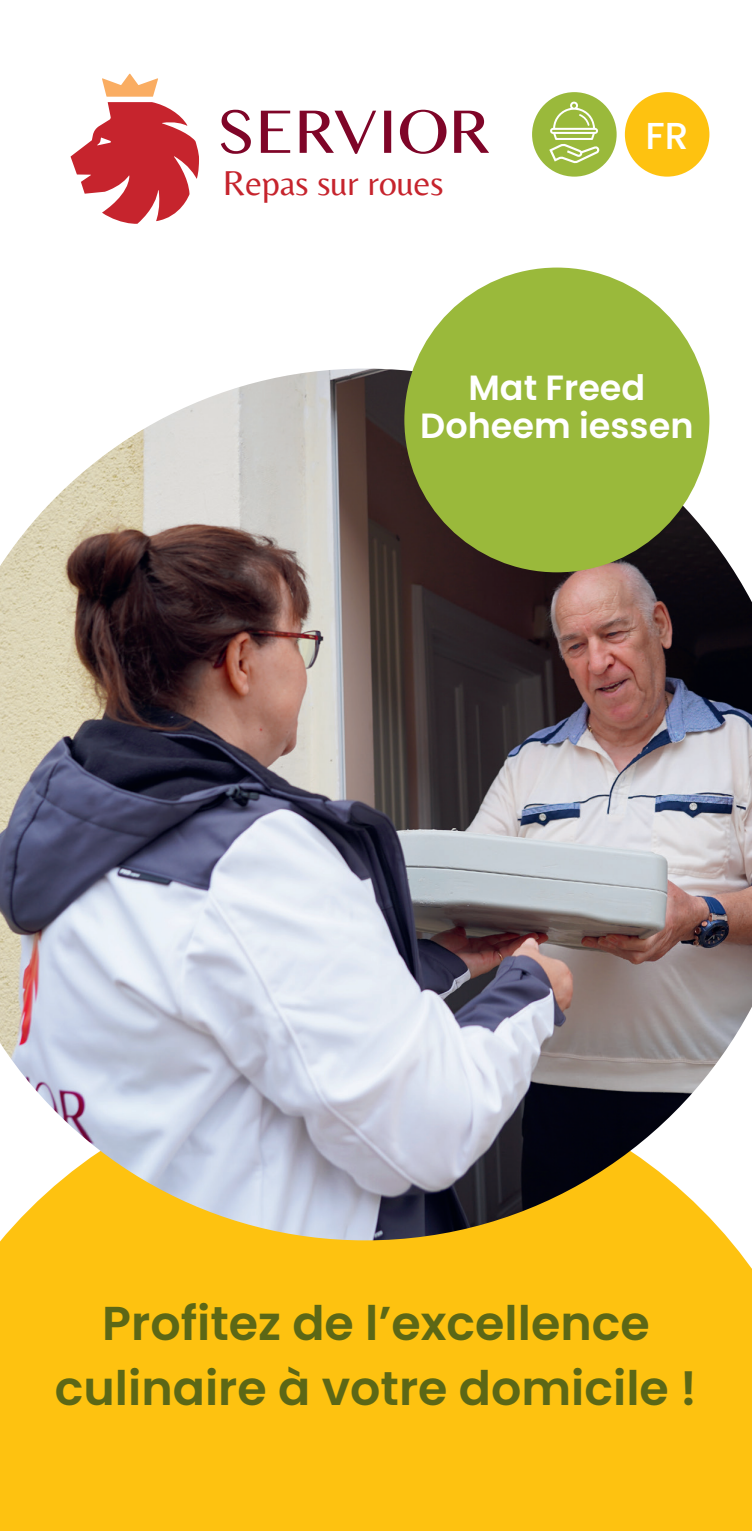
<style>
.page{position:relative;width:752px;height:1531px;background:#fff}
.page>*{position:absolute;margin:0;border:0;box-sizing:border-box;transform-origin:0 0}
.t1{font:600 47.5px/65px "Poppins";color:#5c6716;text-align:center}
.t2{font:500 37.5px "Poppins";color:#fff}
.t3{font:35.5px "Belleza";color:#c6242d}
.t4{font:600 35px/37.5px "Poppins";color:#fff;text-align:center}
</style>
<div class="page">
<div style="left:0;top:1240px;width:751px;height:291px;background:#fec210"></div>
<img style="left:0;top:369px;width:751px;height:871px">
<div style="left:404px;top:268px;width:305px;height:304px;background:#9ab93b;border-radius:50%"></div>
<svg style="left:221px;top:110px;width:268px;height:44px"></svg>
<svg style="left:70px;top:74px;width:129px;height:150px"></svg>
<div style="left:531px;top:92px;width:85px;height:85px;background:#9ab93b;border-radius:50%"></div>
<svg style="left:549px;top:101px;width:50px;height:62px"></svg>
<div style="left:624px;top:92px;width:85px;height:85px;background:#fec210;border-radius:50%"></div>
<p class="t3" style="left:223px;top:153px;width:222px">Repas sur roues</p>
<p class="t2" style="left:645px;top:114px;width:45px">FR</p>
<p class="t4" style="left:420px;top:369px;width:274px">Mat Freed<br>Doheem iessen</p>
<p class="t1" style="left:55px;top:1291px;width:643px">Profitez de l’excellence culinaire à votre domicile !</p>
</div>
